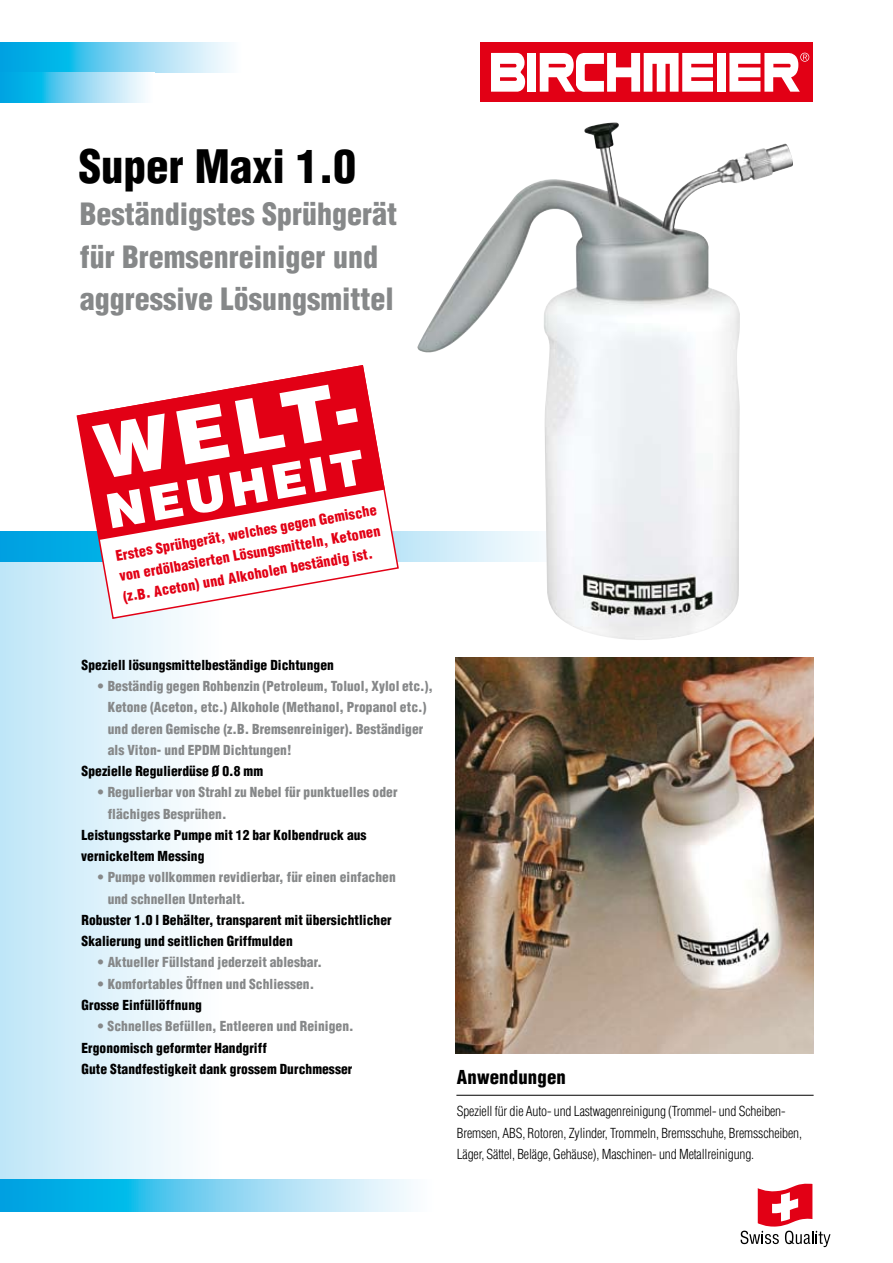
<style>
.page{position:relative;width:893px;height:1263px;background:#fff}
.page>*{position:absolute;margin:0;border:0;box-sizing:border-box;transform-origin:0 0}
.t1{font:900 74.85px "Helvetica";color:#fff}
.t2{font:900 47.55px "Helvetica";color:#fff}
.t3{font:900 condensed 45px "Helvetica";color:#000}
.t4{font:900 condensed 30px/42.5px "Helvetica";color:#868889}
.t5{font:900 condensed 18.75px "Helvetica";letter-spacing:.01em;color:#000}
.t6{font:900 condensed 14.25px/21px "Helvetica";color:#e20015;text-align:justify}
.t7{font:900 condensed 13.5px/21.3px "Helvetica";letter-spacing:.005em;color:#868889}
.t8{font:900 condensed 13.5px/21.3px "Helvetica";letter-spacing:.005em;color:#000}
.t9{font:300 condensed 13.5px/21.3px "Helvetica";letter-spacing:-.01em;color:#000}
</style>
<div class="page">
<div style="left:480px;top:42px;width:332px;height:60px;background:#e20015"></div>
<div style="left:527px;top:53px;width:9px;height:39px;background:#fff"></div>
<div style="left:717px;top:53px;width:9px;height:39px;background:#fff"></div>
<svg style="left:491px;top:53px;width:35px;height:39px"></svg>
<svg style="left:540px;top:53px;width:173px;height:39px"></svg>
<svg style="left:729px;top:53px;width:80px;height:39px"></svg>
<svg style="left:741px;top:1183px;width:89px;height:64px"></svg>
<div style="left:0;top:546px;width:223px;height:656px;background:linear-gradient(to right,#bfe6f8,#fff)"></div>
<svg style="left:0;top:43px;width:230px;height:29px;background:#6dcef0"></svg>
<svg style="left:0;top:72px;width:145px;height:30px;background:#6fcff0"></svg>
<svg style="left:0;top:531px;width:417px;height:30px;background:#23b1e6"></svg>
<svg style="left:0;top:1180px;width:411px;height:31px;background:#6bcdef"></svg>
<img style="left:417px;top:122px;width:376px;height:518px">
<img style="left:455px;top:657px;width:358px;height:396px">
<hr style="left:456px;top:1095px;width:358px;height:1px;background:#000">
<svg style="left:76px;top:415px;width:324px;height:205px"></svg>
<svg style="left:77px;top:365px;width:308px;height:175px;fill:#e20015"></svg>
<h3 class="t3" style="left:79px;top:138px;width:279px">Super Maxi 1.0</h3>
<h3 class="t4" style="left:80px;top:193px;width:319px">Beständigstes Sprühgerät für Bremsenreiniger und aggressive Lösungsmittel</h3>
<h1 class="t1" style="left:88px;top:405px;width:280px;rotate:-10deg">WELT-</h1>
<h2 class="t2" style="left:101px;top:481px;width:264px;rotate:-10deg">NEUHEIT</h2>
<p class="t6" style="left:114px;top:545px;width:266px;rotate:-10deg">Erstes Sprühgerät, welches gegen Gemische von erdölbasierten Lösungsmitteln, Ketonen (z.B. Aceton) und Alkoholen beständig ist.</p>
<p class="t8" style="left:82px;top:654px;width:254px">Speziell lösungsmittelbeständige Dichtungen</p>
<p class="t7" style="left:108px;top:675px;width:327px;text-indent:-10px">• Beständig gegen Rohbenzin (Petroleum, Toluol, Xylol etc.), Ketone (Aceton, etc.) Alkohole (Methanol, Propanol etc.) und deren Gemische (z.B. Bremsenreiniger). Beständiger als Viton- und EPDM Dichtungen!</p>
<p class="t8" style="left:82px;top:760px;width:183px">Spezielle Regulierdüse Ø 0.8 mm</p>
<p class="t7" style="left:108px;top:782px;width:291px;text-indent:-10px">• Regulierbar von Strahl zu Nebel für punktuelles oder flächiges Besprühen.</p>
<p class="t8" style="left:81px;top:824px;width:287px">Leistungsstarke Pumpe mit 12 bar Kolbendruck aus vernickeltem Messing</p>
<p class="t7" style="left:108px;top:867px;width:290px;text-indent:-10px">• Pumpe vollkommen revidierbar, für einen einfachen und schnellen Unterhalt.</p>
<p class="t8" style="left:81px;top:909px;width:312px">Robuster 1.0 l Behälter, transparent mit übersichtlicher<br>Skalierung und seitlichen Griffmulden</p>
<p class="t7" style="left:98px;top:952px;width:226px">• Aktueller Füllstand jederzeit ablesbar.</p>
<p class="t7" style="left:98px;top:973px;width:218px">• Komfortables Öffnen und Schliessen.</p>
<p class="t8" style="left:82px;top:994px;width:122px">Grosse Einfüllöffnung</p>
<p class="t7" style="left:98px;top:1015px;width:258px">• Schnelles Befüllen, Entleeren und Reinigen.</p>
<p class="t8" style="left:81px;top:1037px;width:273px">Ergonomisch geformter Handgriff<br>Gute Standfestigkeit dank grossem Durchmesser</p>
<h3 class="t5" style="left:457px;top:1066px;width:111px">Anwendungen</h3>
<p class="t9" style="left:457px;top:1101px;width:347px">Speziell für die Auto- und Lastwagenreinigung (Trommel- und Scheiben-<br>Bremsen, ABS, Rotoren, Zylinder, Trommeln, Bremsschuhe, Bremsscheiben,<br>Läger, Sättel, Beläge, Gehäuse), Maschinen- und Metallreinigung.</p>
</div>
